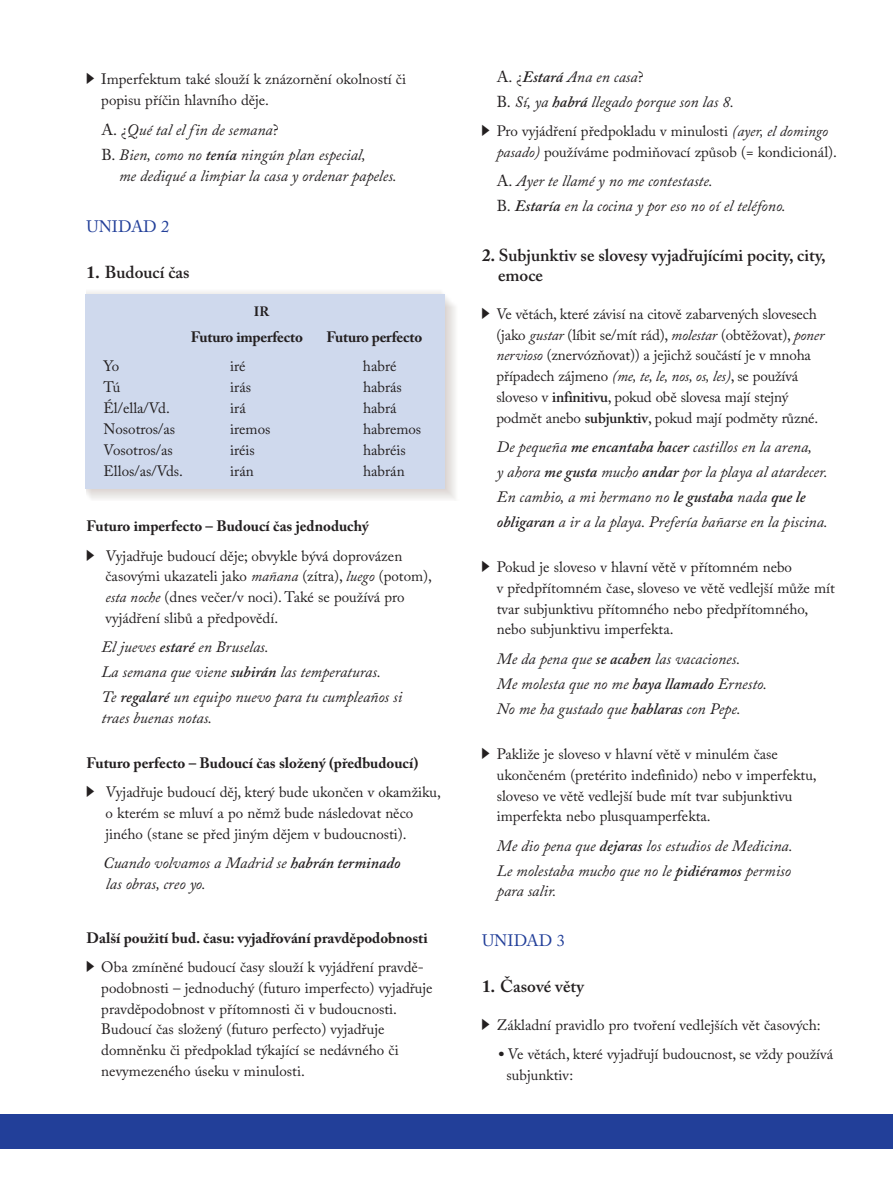
<style>
.page{position:relative;width:893px;height:1191px;background:#fff}
.page>*{position:absolute;margin:0;border:0;box-sizing:border-box;transform-origin:0 0}
.t1{font:600 17.25px/20.7px "Adobe Caslon Pro";color:#231f20}
.t2{font:16.5px "Adobe Caslon Pro";color:#223f99}
.t3{font:italic 15.75px/24.9px "Adobe Caslon Pro";color:#231f20}
.t4{font:15px/20.7px "Adobe Caslon Pro";color:#231f20}
.t5{font:700 15px "Adobe Caslon Pro";color:#231f20}
.t6{font:700 13.5px "Adobe Caslon Pro";color:#231f20}
.s1{font-style:normal}
.s2{font-weight:600}
.s3{font-weight:700}
.s4{font-style:italic}
.s5{font-size:19.5px}
</style>
<div class="page">
<div style="left:0;top:1114px;width:893px;height:34px;background:#223f99"></div>
<div style="left:86px;top:294px;width:359px;height:194px;background:#cfd9ed"></div>
<p class="t4" style="left:101px;top:71px;width:306px">Imperfektum také slouží k znázornění okolností či popisu příčin hlavního děje.</p>
<p class="t3" style="left:101px;top:119px;width:266px"><span class="s1">A. ¿</span>Qué tal el fin de semana<span class="s1">?<br>B.</span> Bien, como no <span class="s2">tenía</span> ningún plan especial,</p>
<p class="t3" style="left:119px;top:166px;width:279px">me dediqué a limpiar la casa y ordenar papeles.</p>
<p class="t2" style="left:87px;top:220px;width:84px">UNIDAD 2</p>
<p class="t1" style="left:87px;top:264px;width:105px"><span class="s3">1.</span> Budoucí čas</p>
<p class="t6" style="left:254px;top:306px;width:17px">ir</p>
<p class="t5" style="left:191px;top:330px;width:114px">Futuro imperfecto</p>
<p class="t5" style="left:326px;top:330px;width:97px">Futuro perfecto</p>
<p class="t4" style="left:104px;top:357px;width:17px">Yo</p>
<p class="t4" style="left:230px;top:357px;width:17px">iré</p>
<p class="t4" style="left:363px;top:357px;width:35px">habré</p>
<p class="t4" style="left:104px;top:378px;width:18px">Tú</p>
<p class="t4" style="left:230px;top:378px;width:22px">irás</p>
<p class="t4" style="left:363px;top:378px;width:40px">habrás</p>
<p class="t4" style="left:104px;top:399px;width:68px">Él/ella/Vd.</p>
<p class="t4" style="left:230px;top:399px;width:17px">irá</p>
<p class="t4" style="left:363px;top:399px;width:35px">habrá</p>
<p class="t4" style="left:104px;top:420px;width:73px">Nosotros/as</p>
<p class="t4" style="left:230px;top:420px;width:42px">iremos</p>
<p class="t4" style="left:363px;top:420px;width:60px">habremos</p>
<p class="t4" style="left:104px;top:441px;width:71px">Vosotros/as</p>
<p class="t4" style="left:230px;top:441px;width:26px">iréis</p>
<p class="t4" style="left:363px;top:441px;width:44px">habréis</p>
<p class="t4" style="left:104px;top:462px;width:81px">Ellos/as/Vds.</p>
<p class="t4" style="left:230px;top:462px;width:25px">irán</p>
<p class="t4" style="left:363px;top:462px;width:43px">habrán</p>
<p class="t5" style="left:87px;top:520px;width:284px">Futuro imperfecto – Budoucí čas jednoduchý</p>
<p class="t4" style="left:105px;top:547px;width:328px">Vyjadřuje budoucí děje; obvykle bývá doprovázen časovými ukazateli jako <span class="s4">mañana</span> (zítra), <span class="s4">luego</span> (potom), <span class="s4">esta noche</span> (dnes večer/v noci). Také se používá pro vyjádření slibů a předpovědí.</p>
<p class="t3" style="left:101px;top:636px;width:302px">El jueves <span class="s2">estaré</span> en Bruselas.<br>La semana que viene <span class="s2">subirán</span> las temperaturas.<br>Te <span class="s2">regalaré</span> un equipo nuevo para tu cumpleaños si</p>
<p class="t3" style="left:101px;top:707px;width:112px">traes buenas notas.</p>
<p class="t5" style="left:87px;top:757px;width:333px">Futuro perfecto – Budoucí čas složený (předbudoucí)</p>
<p class="t4" style="left:105px;top:784px;width:337px">Vyjadřuje budoucí děj, který bude ukončen v okamžiku, o kterém se mluví a po němž bude následovat něco jiného (stane se před jiným dějem v budoucnosti).</p>
<p class="t3" style="left:103px;top:854px;width:299px;line-height:20.7px">Cuando volvamos a Madrid se <span class="s2">habrán terminado </span>las obras, creo yo.</p>
<p class="t5" style="left:87px;top:932px;width:343px">Další použití bud. času: vyjadřování pravděpodobnosti</p>
<p class="t4" style="left:101px;top:958px;width:333px">Oba zmíněné budoucí časy slouží k vyjádření pravdě&shy;podobnosti – jednoduchý (futuro imperfecto) vyjadřuje pravděpodobnost v přítomnosti či v budoucnosti.<br>Budoucí čas složený (futuro perfecto) vyjadřuje domněnku či předpoklad týkající se nedávného či nevymezeného úseku v minulosti.</p>
<p class="t3" style="left:497px;top:66px;width:239px"><span class="s1">A. ¿</span><span class="s2">Estará</span> Ana en casa<span class="s1">?<br>B.</span> Sí, ya <span class="s2">habrá</span> llegado porque son las 8.</p>
<p class="t4" style="left:497px;top:122px;width:342px">Pro vyjádření předpokladu v minulosti <span class="s4">(ayer, el domingo pasado)</span> používáme podmiňovací způsob (= kondicionál).</p>
<p class="t3" style="left:497px;top:170px;width:290px"><span class="s1">A.</span> Ayer te llamé y no me contestaste.<br><span class="s1">B.</span> <span class="s2">Estaría</span> en la cocina y por eso no oí el teléfono.</p>
<p class="t1" style="left:498px;top:246px;width:329px;text-indent:-16px"><span class="s3">2.</span> Subjunktiv se slovesy vyjadřujícími pocity, city, emoce</p>
<p class="t4" style="left:496px;top:305px;width:329px">Ve větách, které závisí na citově zabarvených slovesech (jako <span class="s4">gustar</span> (líbit se/mít rád), <span class="s4">molestar</span> (obtěžovat), <span class="s4">poner nervioso</span> (znervózňovat)) a jejichž součástí je v mnoha případech zájmeno <span class="s4">(me, te, le, nos, os, les)</span>, se používá sloveso v <span class="s2">infinitivu</span>, pokud obě slovesa mají stejný podmět anebo <span class="s2">subjunktiv</span>, pokud mají podměty různé.</p>
<p class="t3" style="left:497px;top:436px;width:332px">De pequeña <span class="s2">me encantaba hacer</span> castillos en la arena,<br>y ahora <span class="s2">me gusta</span> mucho <span class="s2">andar</span> por la playa al atardecer.<br>En cambio, a mi hermano no <span class="s2">le gustaba</span> nada <span class="s2">que le obligaran</span> a ir a la playa. Prefería bañarse en la piscina.</p>
<p class="t4" style="left:497px;top:559px;width:340px">Pokud je sloveso v hlavní větě v přítomném nebo<br>v předpřítomném čase, sloveso ve větě vedlejší může mít tvar subjunktivu přítomného nebo předpřítomného, nebo subjunktivu imperfekta.</p>
<p class="t3" style="left:497px;top:648px;width:272px">Me da pena que <span class="s2">se acaben</span> las vacaciones.<br>Me molesta que no me <span class="s2">haya llamado</span> Ernesto.<br>No me ha gustado que <span class="s2">hablaras</span> con Pepe.</p>
<p class="t4" style="left:497px;top:745px;width:322px">Pakliže je sloveso v hlavní větě v minulém čase ukončeném (pretérito indefinido) nebo v imperfektu, sloveso ve větě vedlejší bude mít tvar subjunktivu imperfekta nebo plusquamperfekta.</p>
<p class="t3" style="left:497px;top:835px;width:297px">Me dio pena que <span class="s2">dejaras</span> los estudios de Medicina.<br>Le molestaba mucho que no le <span class="s2">pidiéramos</span> permiso</p>
<p class="t3" style="left:497px;top:881px;width:61px">para salir.</p>
<p class="t2" style="left:482px;top:934px;width:84px">UNIDAD 3</p>
<p class="t1" style="left:482px;top:978px;width:104px"><span class="s3">1.</span> Časové věty</p>
<p class="t4" style="left:497px;top:1016px;width:325px">Základní pravidlo pro tvoření vedlejších vět časových:</p>
<p class="t4" style="left:507px;top:1045px;width:328px;text-indent:-8px"><span class="s5">•</span> Ve větách, které vyjadřují budoucnost, se vždy používá subjunktiv:</p>
</div>
